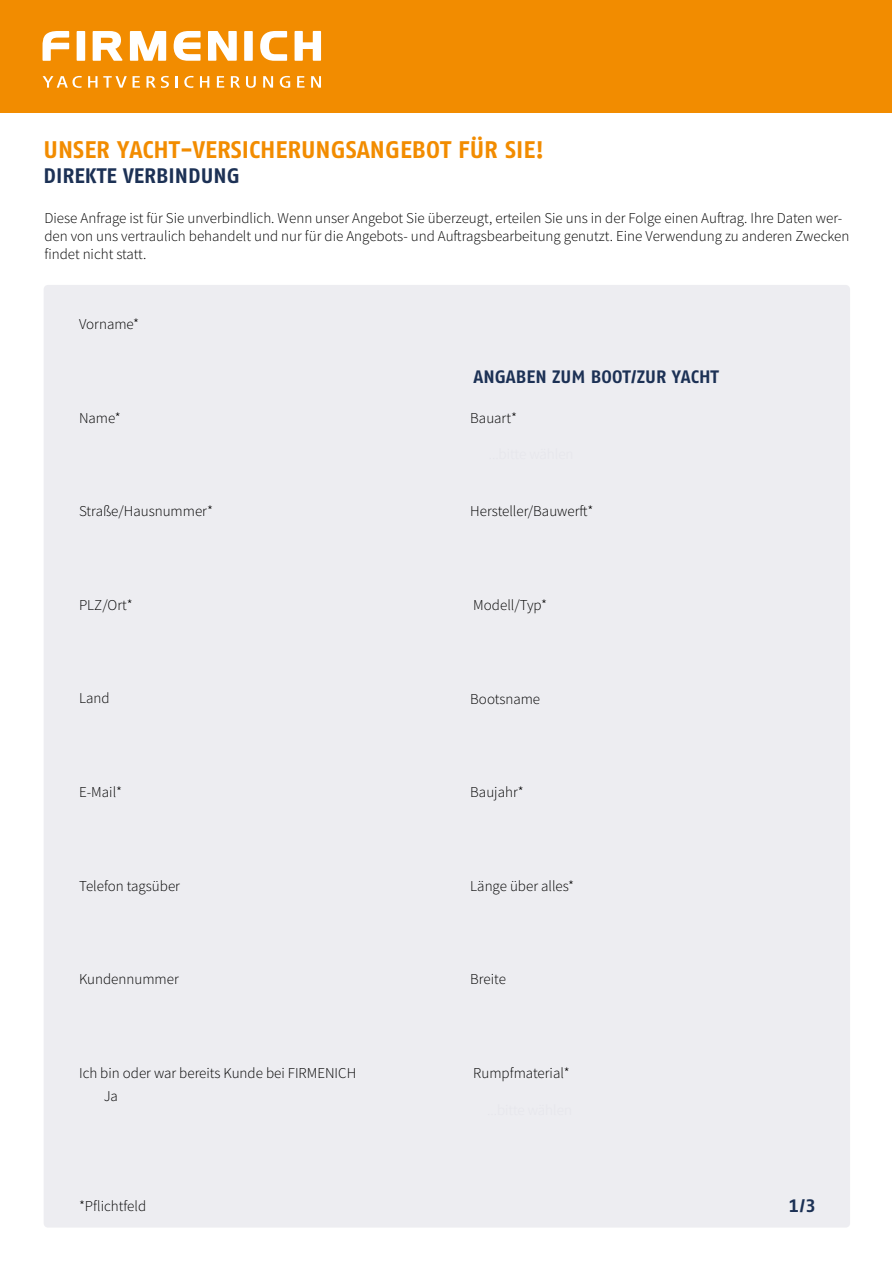
<style>
.page{position:relative;width:893px;height:1263px;background:#fff}
.page>*{position:absolute;margin:0;border:0;box-sizing:border-box;transform-origin:0 0}
.t1{font:700 24px "Fago No Tf";color:#f28c00}
.t2{font:700 21px "Fago No Tf";color:#1c3155}
.t3{font:700 18px "Fago No Tf";color:#1c3155}
.t4{font:300 15px/18px "Source Sans Pro";color:#000}
.s1{font-style:inherit}
</style>
<div class="page">
<div style="left:44px;top:285px;width:806px;height:942px;background:#ededf1;border-radius:4px"></div>
<div style="left:1px;top:0;width:891px;height:113px;background:#f28c00"></div>
<svg style="left:43px;top:76px;width:39px;height:12px"></svg>
<svg style="left:88px;top:76px;width:39px;height:12px"></svg>
<svg style="left:133px;top:76px;width:7px;height:12px"></svg>
<svg style="left:147px;top:76px;width:22px;height:12px"></svg>
<svg style="left:176px;top:76px;width:2px;height:12px"></svg>
<svg style="left:184px;top:76px;width:10px;height:12px"></svg>
<svg style="left:200px;top:76px;width:9px;height:12px"></svg>
<svg style="left:217px;top:76px;width:7px;height:12px"></svg>
<svg style="left:231px;top:76px;width:9px;height:12px"></svg>
<svg style="left:246px;top:76px;width:10px;height:12px"></svg>
<svg style="left:263px;top:76px;width:10px;height:12px"></svg>
<svg style="left:280px;top:76px;width:10px;height:12px"></svg>
<svg style="left:297px;top:76px;width:8px;height:12px"></svg>
<svg style="left:311px;top:76px;width:10px;height:12px"></svg>
<svg style="left:43px;top:31px;width:26px;height:30px"></svg>
<svg style="left:77px;top:31px;width:8px;height:30px"></svg>
<svg style="left:93px;top:31px;width:29px;height:30px"></svg>
<svg style="left:130px;top:31px;width:36px;height:30px"></svg>
<svg style="left:174px;top:31px;width:27px;height:30px"></svg>
<svg style="left:208px;top:31px;width:29px;height:30px"></svg>
<svg style="left:244px;top:31px;width:9px;height:30px"></svg>
<svg style="left:260px;top:31px;width:27px;height:30px"></svg>
<svg style="left:295px;top:31px;width:26px;height:30px"></svg>
<h1 class="t1" style="left:44px;top:135px;width:502px">UNSER YACHT-VERSICHERUNGSANGEBOT FÜR SIE!</h1>
<h2 class="t2" style="left:44px;top:163px;width:198px">DIREKTE VERBINDUNG</h2>
<p class="t4" style="left:44px;top:209px;width:807px">Diese Anfrage ist für Sie unverbindlich. Wenn unser Angebot Sie überzeugt, erteilen Sie uns in der Folge einen Auftrag. Ihre Daten wer&shy;den von uns vertraulich behandelt und nur für die Angebots- und Auftragsbearbeitung genutzt. Eine Verwendung zu anderen Zwecken findet nicht statt.</p>
<p class="t4" style="left:79px;top:315px;width:62px">Vorname*</p>
<p class="t4" style="left:79px;top:409px;width:43px">Name<span class="s1">*</span></p>
<p class="t3" style="left:473px;top:366px;width:247px">ANGABEN ZUM BOOT/ZUR YACHT</p>
<p class="t4" style="left:470px;top:409px;width:48px">Bauart*</p>
<p class="t4" style="left:79px;top:502px;width:135px">Straße/Hausnummer<span class="s1">*</span></p>
<p class="t4" style="left:470px;top:502px;width:125px">Hersteller/Bauwerft*</p>
<p class="t4" style="left:79px;top:596px;width:55px">PLZ/Ort<span class="s1">*</span></p>
<p class="t4" style="left:473px;top:596px;width:75px">Modell/Typ*</p>
<p class="t4" style="left:79px;top:689px;width:32px">Land</p>
<p class="t4" style="left:470px;top:689px;width:71px">Bootsname</p>
<p class="t4" style="left:79px;top:783px;width:45px">E-Mail<span class="s1">*</span></p>
<p class="t4" style="left:470px;top:783px;width:55px">Baujahr*</p>
<p class="t4" style="left:79px;top:877px;width:102px">Telefon tagsüber</p>
<p class="t4" style="left:470px;top:877px;width:105px">Länge über alles*</p>
<p class="t4" style="left:79px;top:970px;width:101px">Kundennummer</p>
<p class="t4" style="left:470px;top:970px;width:37px">Breite</p>
<p class="t4" style="left:104px;top:1061px;width:254px;line-height:23.2px;text-indent:-25px">Ich bin oder war bereits Kunde bei FIRMENICH<br>Ja</p>
<p class="t4" style="left:473px;top:1064px;width:98px">Rumpfmaterial*</p>
<p class="t4" style="left:79px;top:1197px;width:69px">*Pflichtfeld</p>
<p class="t3" style="left:789px;top:1195px;width:28px">1/3</p>
</div>
